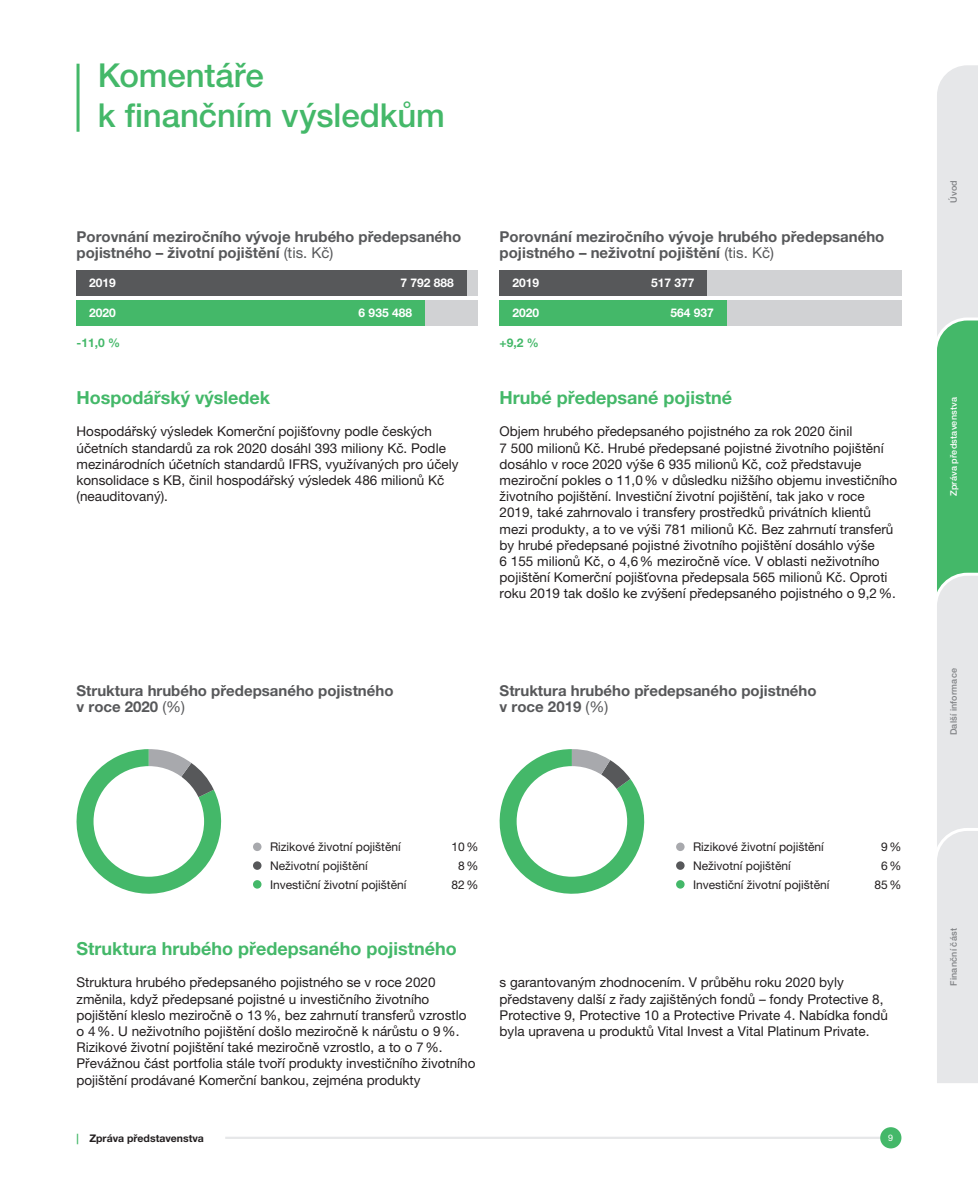
<style>
.page{position:relative;width:978px;height:1191px;background:#fff}
.page>*{position:absolute;margin:0;border:0;box-sizing:border-box;transform-origin:0 0}
.t1{font:500 33px/39.6px "Helvetica Neue LT Pro";letter-spacing:-.005em;color:#44b869}
.t2{font:700 18px "Helvetica Neue LT Pro";color:#44b869}
.t3{font:700 15px/16.2px "Helvetica Neue LT Pro";color:#57585a}
.t4{font:13.5px/16.2px "Helvetica Neue LT Pro";color:#231f20}
.t5{font:12px "Helvetica Neue LT Pro";color:#231f20}
.t6{font:700 12px "Helvetica Neue LT Pro";color:#fff}
.t7{font:700 12px "Helvetica Neue LT Pro";color:#44b869}
.t8{font:700 10.5px "Helvetica Neue LT Pro";color:#231f20}
.t9{font:500 9px "Helvetica Neue LT Pro";letter-spacing:.025em;color:#808285}
.t10{font:500 9px "Helvetica Neue LT Pro";letter-spacing:.025em;color:#fff}
.t11{font:9px "Helvetica Neue LT Pro";color:#fff}
.s1{font-weight:400}
.s2{color:#44b869}
</style>
<div class="page">
<hr style="left:77px;top:64px;width:3px;height:68px;background:#44b869">
<div style="left:77px;top:270px;width:401px;height:26px;background:#d1d2d4"></div>
<div style="left:77px;top:270px;width:390px;height:26px;background:#57585a"></div>
<div style="left:77px;top:300px;width:401px;height:25px;background:#d1d2d4"></div>
<div style="left:77px;top:300px;width:348px;height:25px;background:#44b869"></div>
<div style="left:500px;top:270px;width:401px;height:26px;background:#d1d2d4"></div>
<div style="left:500px;top:270px;width:207px;height:26px;background:#57585a"></div>
<div style="left:500px;top:300px;width:401px;height:25px;background:#d1d2d4"></div>
<div style="left:500px;top:300px;width:227px;height:25px;background:#44b869"></div>
<svg style="left:499px;top:749px;width:146px;height:145px"></svg>
<div style="left:517px;top:766px;width:110px;height:110px;background:#fff;border-radius:50%"></div>
<div style="left:253px;top:842px;width:8px;height:9px;background:#a8a9ad;border-radius:50%"></div>
<div style="left:253px;top:861px;width:8px;height:9px;background:#57585a;border-radius:50%"></div>
<div style="left:253px;top:880px;width:8px;height:8px;background:#44b869;border-radius:50%"></div>
<div style="left:676px;top:842px;width:9px;height:9px;background:#a8a9ad;border-radius:50%"></div>
<div style="left:676px;top:861px;width:9px;height:9px;background:#57585a;border-radius:50%"></div>
<div style="left:676px;top:880px;width:9px;height:8px;background:#44b869;border-radius:50%"></div>
<svg style="left:76px;top:749px;width:146px;height:145px"></svg>
<div style="left:94px;top:766px;width:110px;height:110px;background:#fff;border-radius:50%"></div>
<hr style="left:225px;top:1136px;width:655px;height:3px;background:#e6e7e9">
<div style="left:880px;top:1127px;width:21px;height:21px;background:#44b869;border-radius:50%"></div>
<svg style="left:937px;top:65px;width:41px;height:1018px;background:#bedbc9"></svg>
<h1 class="t1" style="left:98px;top:55px;width:349px">Komentáře<br>k finančním výsledkům</h1>
<p class="t3" style="left:77px;top:228px;width:386px">Porovnání meziročního vývoje hrubého předepsaného pojistného – životní pojištění <span class="s1">(tis. Kč)</span></p>
<p class="t6" style="left:89px;top:276px;width:28px">2019</p>
<p class="t6" style="left:401px;top:276px;width:55px">7 792 888</p>
<p class="t6" style="left:89px;top:305px;width:28px">2020</p>
<p class="t6" style="left:359px;top:305px;width:55px">6 935 488</p>
<p class="t7" style="left:77px;top:335px;width:45px">-11,0 %</p>
<h2 class="t2" style="left:77px;top:386px;width:195px">Hospodářský výsledek</h2>
<p class="t4" style="left:77px;top:423px;width:384px">Hospodářský výsledek Komerční pojišťovny podle českých účetních standardů za rok 2020 dosáhl 393 miliony Kč. Podle mezinárodních účetních standardů IFRS, využívaných pro účely konsolidace s KB, činil hospodářský výsledek 486 milionů Kč (neauditovaný).</p>
<p class="t3" style="left:500px;top:228px;width:386px">Porovnání meziročního vývoje hrubého předepsaného pojistného – neživotní pojištění <span class="s1">(tis. Kč)</span></p>
<p class="t6" style="left:512px;top:276px;width:28px">2019</p>
<p class="t6" style="left:651px;top:276px;width:45px">517 377</p>
<p class="t6" style="left:670px;top:305px;width:45px">564 937</p>
<p class="t7" style="left:500px;top:335px;width:41px">+9,2 %</p>
<p class="t6" style="left:512px;top:305px;width:28px">2020</p>
<h2 class="t2" style="left:500px;top:386px;width:234px">Hrubé předepsané pojistné</h2>
<p class="t4" style="left:500px;top:423px;width:399px">Objem hrubého předepsaného pojistného za rok 2020 činil<br>7 500 milionů Kč. Hrubé předepsané pojistné životního pojištění dosáhlo v roce 2020 výše 6 935 milionů Kč, což představuje meziroční pokles o 11,0% v důsledku nižšího objemu investičního životního pojištění. Investiční životní pojištění, tak jako v roce 2019, také zahrnovalo i transfery prostředků privátních klientů mezi produkty, a to ve výši 781 milionů Kč. Bez zahrnutí transferů by hrubé předepsané pojistné životního pojištění dosáhlo výše<br>6 155 milionů Kč, o 4,6% meziročně více. V oblasti neživotního pojištění Komerční pojišťovna předepsala 565 milionů Kč. Oproti roku 2019 tak došlo ke zvýšení předepsaného pojistného o 9,2%.</p>
<p class="t3" style="left:77px;top:682px;width:318px">Struktura hrubého předepsaného pojistného v roce 2020 <span class="s1">(%)</span></p>
<p class="t3" style="left:500px;top:682px;width:318px">Struktura hrubého předepsaného pojistného v roce 2019 <span class="s1">(%)</span></p>
<p class="t5" style="left:270px;top:839px;width:132px">Rizikové životní pojištění</p>
<p class="t5" style="left:452px;top:839px;width:28px">10%</p>
<p class="t5" style="left:270px;top:858px;width:99px">Neživotní pojištění</p>
<p class="t5" style="left:458px;top:858px;width:22px">8%</p>
<p class="t5" style="left:270px;top:877px;width:138px">Investiční životní pojištění</p>
<p class="t5" style="left:452px;top:877px;width:28px">82%</p>
<p class="t5" style="left:693px;top:839px;width:132px">Rizikové životní pojištění</p>
<p class="t5" style="left:881px;top:839px;width:22px">9%</p>
<p class="t5" style="left:693px;top:858px;width:99px">Neživotní pojištění</p>
<p class="t5" style="left:881px;top:858px;width:22px">6%</p>
<p class="t5" style="left:693px;top:877px;width:138px">Investiční životní pojištění</p>
<p class="t5" style="left:875px;top:877px;width:28px">85%</p>
<h2 class="t2" style="left:77px;top:937px;width:382px">Struktura hrubého předepsaného pojistného</h2>
<p class="t4" style="left:77px;top:974px;width:400px">Struktura hrubého předepsaného pojistného se v roce 2020 změnila, když předepsané pojistné u investičního životního pojištění kleslo meziročně o 13%, bez zahrnutí transferů vzrostlo o 4%. U neživotního pojištění došlo meziročně k nárůstu o 9%.<br>Rizikové životní pojištění také meziročně vzrostlo, a to o 7%.<br>Převážnou část portfolia stále tvoří produkty investičního životního pojištění prodávané Komerční bankou, zejména produkty</p>
<p class="t4" style="left:500px;top:974px;width:390px">s garantovaným zhodnocením. V průběhu roku 2020 byly představeny další z řady zajištěných fondů – fondy Protective 8, Protective 9, Protective 10 a Protective Private 4. Nabídka fondů byla upravena u produktů Vital Invest a Vital Platinum Private.</p>
<p class="t8" style="left:77px;top:1131px;width:129px"><span class="s2">|</span> Zpráva představenstva</p>
<p class="t11" style="left:888px;top:1132px;width:7px">9</p>
<p class="t9" style="left:948px;top:203px;width:24px;rotate:-90deg">Úvod</p>
<p class="t10" style="left:948px;top:496px;width:101px;rotate:-90deg">Zpráva představenstva</p>
<p class="t9" style="left:948px;top:735px;width:69px;rotate:-90deg">Další informace</p>
<p class="t9" style="left:948px;top:986px;width:59px;rotate:-90deg">Finanční část</p>
</div>
